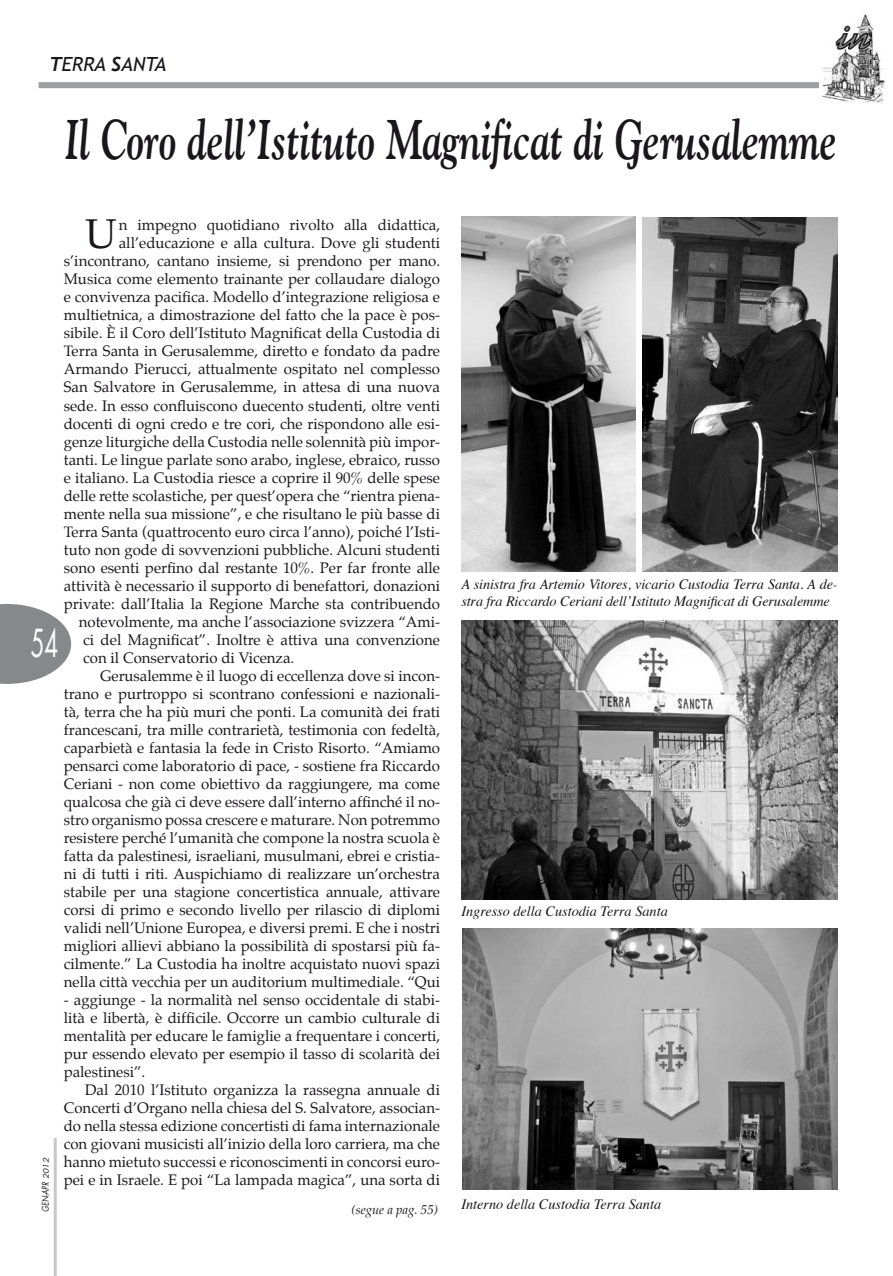
<style>
.page{position:relative;width:893px;height:1276px;background:#fff}
.page>*{position:absolute;margin:0;border:0;box-sizing:border-box;transform-origin:0 0}
.t1{font:italic 700 55.5px "Goudy";color:#1a171c;scale:.7 1}
.t2{font:40.8px "Palatino";color:#1a171c}
.t3{font:37.5px "Futura";color:#fff;scale:.6 1}
.t4{font:italic 19.5px "Trebuchet MS";color:#1a171c}
.t5{font:15px/18px "Palatino";color:#1a171c;text-align:justify}
.t6{font:italic 14.25px/17.1px "Times";letter-spacing:-.01em;color:#1a171c}
.t7{font:italic 12.75px "Palatino";color:#1a171c}
.t8{font:italic 9px "Futura";color:#1a171c;scale:.8 1}
.s1{font-weight:700}
.s2{font-family:"Trebuchet";font-weight:700}
.s3{font-style:inherit}
.s4{font-size:7.5px}
</style>
<div class="page">
<div style="left:39px;top:82px;width:797px;height:6px;background:#9c9e9f"></div>
<hr style="left:54px;top:1138px;width:3px;height:138px;background:#c6c7c8">
<img style="left:819px;top:14px;width:66px;height:89px">
<svg style="left:0;top:604px;width:71px;height:80px"></svg>
<img style="left:461px;top:620px;width:377px;height:279px">
<img style="left:462px;top:928px;width:375px;height:262px">
<img style="left:642px;top:218px;width:196px;height:354px">
<img style="left:461px;top:217px;width:174px;height:355px">
<h3 class="t4" style="left:49px;top:53px;width:119px"><span class="s1">T</span>ERRA <span class="s2">S</span><span class="s3">ANTA</span></h3>
<h1 class="t1" style="left:64px;top:106px;width:1105px">Il Coro dell’Istituto Magnificat di Gerusalemme</h1>
<h2 class="t2" style="left:85px;top:208px;width:33px">U</h2>
<p class="t5" style="left:119px;top:218px;width:323px">n impegno quotidiano rivolto alla didattica,</p>
<p class="t5" style="left:119px;top:236px;width:323px">all’educazione e alla cultura. Dove gli studenti</p>
<p class="t5" style="left:64px;top:254px;width:378px">s’incontrano, cantano insieme, si prendono per mano.</p>
<p class="t5" style="left:64px;top:272px;width:378px">Musica come elemento trainante per collaudare dialogo</p>
<p class="t5" style="left:64px;top:290px;width:378px">e convivenza pacifica. Modello d’integrazione religiosa e</p>
<p class="t5" style="left:64px;top:308px;width:378px">multietnica, a dimostrazione del fatto che la pace è pos-</p>
<p class="t5" style="left:64px;top:326px;width:378px">sibile. È il Coro dell’Istituto Magnificat della Custodia di</p>
<p class="t5" style="left:64px;top:344px;width:378px">Terra Santa in Gerusalemme, diretto e fondato da padre</p>
<p class="t5" style="left:64px;top:362px;width:378px">Armando Pierucci, attualmente ospitato nel complesso</p>
<p class="t5" style="left:64px;top:380px;width:378px">San Salvatore in Gerusalemme, in attesa di una nuova</p>
<p class="t5" style="left:64px;top:398px;width:378px">sede. In esso confluiscono duecento studenti, oltre venti</p>
<p class="t5" style="left:64px;top:416px;width:378px">docenti di ogni credo e tre cori, che rispondono alle esi-</p>
<p class="t5" style="left:64px;top:434px;width:378px">genze liturgiche della Custodia nelle solennità più impor-</p>
<p class="t5" style="left:64px;top:452px;width:378px">tanti. Le lingue parlate sono arabo, inglese, ebraico, russo</p>
<p class="t5" style="left:64px;top:470px;width:378px">e italiano. La Custodia riesce a coprire il 90% delle spese</p>
<p class="t5" style="left:64px;top:488px;width:378px">delle rette scolastiche, per quest’opera che “rientra piena-</p>
<p class="t5" style="left:64px;top:506px;width:378px">mente nella sua missione”, e che risultano le più basse di</p>
<p class="t5" style="left:64px;top:524px;width:378px">Terra Santa (quattrocento euro circa l’anno), poiché l’Isti-</p>
<p class="t5" style="left:64px;top:542px;width:378px">tuto non gode di sovvenzioni pubbliche. Alcuni studenti</p>
<p class="t5" style="left:64px;top:560px;width:378px">sono esenti perfino dal restante 10%. Per far fronte alle</p>
<p class="t5" style="left:64px;top:578px;width:378px">attività è necessario il supporto di benefattori, donazioni</p>
<p class="t5" style="left:64px;top:596px;width:378px">private: dall’Italia la Regione Marche sta contribuendo</p>
<p class="t5" style="left:79px;top:614px;width:363px">notevolmente, ma anche l’associazione svizzera “Ami-</p>
<p class="t5" style="left:83px;top:632px;width:358px">ci del Magnificat”. Inoltre è attiva una convenzione</p>
<p class="t5" style="left:83px;top:650px;width:213px">con il Conservatorio di Vicenza.</p>
<p class="t5" style="left:100px;top:668px;width:342px">Gerusalemme è il luogo di eccellenza dove si incon-</p>
<p class="t5" style="left:64px;top:686px;width:378px">trano e purtroppo si scontrano confessioni e nazionali-</p>
<p class="t5" style="left:64px;top:704px;width:378px">tà, terra che ha più muri che ponti. La comunità dei frati</p>
<p class="t5" style="left:64px;top:722px;width:378px">francescani, tra mille contrarietà, testimonia con fedeltà,</p>
<p class="t5" style="left:64px;top:740px;width:378px">caparbietà e fantasia la fede in Cristo Risorto. “Amiamo</p>
<p class="t5" style="left:64px;top:758px;width:378px">pensarci come laboratorio di pace, - sostiene fra Riccardo</p>
<p class="t5" style="left:64px;top:776px;width:378px">Ceriani - non come obiettivo da raggiungere, ma come</p>
<p class="t5" style="left:64px;top:794px;width:378px">qualcosa che già ci deve essere dall’interno affinché il no-</p>
<p class="t5" style="left:64px;top:812px;width:378px">stro organismo possa crescere e maturare. Non potremmo</p>
<p class="t5" style="left:64px;top:830px;width:378px">resistere perché l’umanità che compone la nostra scuola è</p>
<p class="t5" style="left:64px;top:848px;width:378px">fatta da palestinesi, israeliani, musulmani, ebrei e cristia-</p>
<p class="t5" style="left:64px;top:866px;width:378px">ni di tutti i riti. Auspichiamo di realizzare un’orchestra</p>
<p class="t5" style="left:64px;top:884px;width:378px">stabile per una stagione concertistica annuale, attivare</p>
<p class="t5" style="left:64px;top:902px;width:378px">corsi di primo e secondo livello per rilascio di diplomi</p>
<p class="t5" style="left:64px;top:920px;width:378px">validi nell’Unione Europea, e diversi premi. E che i nostri</p>
<p class="t5" style="left:64px;top:938px;width:378px">migliori allievi abbiano la possibilità di spostarsi più fa-</p>
<p class="t5" style="left:64px;top:956px;width:378px">cilmente.” La Custodia ha inoltre acquistato nuovi spazi</p>
<p class="t5" style="left:64px;top:974px;width:378px">nella città vecchia per un auditorium multimediale. “Qui</p>
<p class="t5" style="left:64px;top:992px;width:378px">- aggiunge - la normalità nel senso occidentale di stabi&shy;lità e libertà, è difficile. Occorre un cambio culturale di mentalità per educare le famiglie a frequentare i concerti, pur essendo elevato per esempio il tasso di scolarità dei palestinesi”.</p>
<p class="t5" style="left:64px;top:1082px;width:378px;text-indent:21px">Dal 2010 l’Istituto organizza la rassegna annuale di Concerti d’Organo nella chiesa del S. Salvatore, associan&shy;do nella stessa edizione concertisti di fama internazionale con giovani musicisti all’inizio della loro carriera, ma che hanno mietuto successi e riconoscimenti in concorsi euro&shy;pei e in Israele. E poi “La lampada magica”, una sorta di</p>
<h3 class="t3" style="left:31px;top:617px;width:48px">54</h3>
<p class="t8" style="left:39px;top:1211px;width:69px;rotate:-90deg">gen-apr <span class="s4">2012</span></p>
<p class="t7" style="left:352px;top:1202px;width:88px">(segue a pag. 55)</p>
<p class="t6" style="left:461px;top:575px;width:378px">A sinistra fra Artemio Vitores, vicario Custodia Terra Santa. A de&shy;stra fra Riccardo Ceriani dell’Istituto Magnificat di Gerusalemme</p>
<p class="t6" style="left:461px;top:901px;width:208px">Ingresso della Custodia Terra Santa</p>
<p class="t6" style="left:461px;top:1194px;width:201px">Interno della Custodia Terra Santa</p>
</div>
